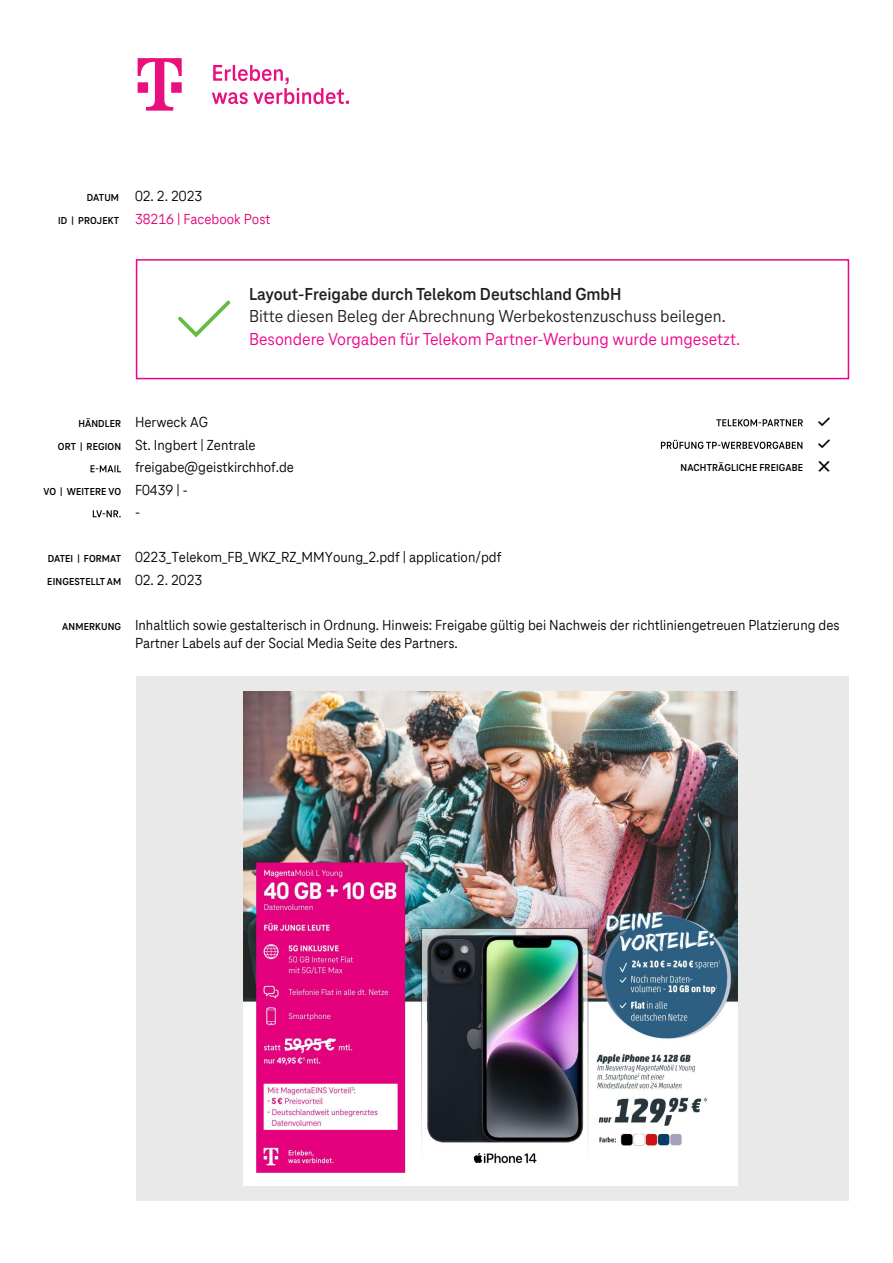
<style>
.page{position:relative;width:893px;height:1263px;background:#fff}
.page>*{position:absolute;margin:0;border:0;box-sizing:border-box;transform-origin:0 0}
.t1{font:18px "Tele Neo";color:#231f20}
.t2{font:18px "Tele Neo";color:#ed028c}
.t3{font:700 18px "Tele Neo";color:#231f20}
.t4{font:15px/22.5px "Tele Neo Office";color:#000}
.t5{font:15px "Tele Neo Office";color:#e20074}
.t6{font:700 10.5px/22.5px "Tele Neo";letter-spacing:.015em;color:#000001;text-align:right}
</style>
<div class="page">
<div style="left:136px;top:676px;width:712px;height:524px;background:#e9e9e9"></div>
<svg style="left:91px;top:465px;width:30px;height:7px"></svg>
<svg style="left:93px;top:510px;width:28px;height:7px"></svg>
<svg style="left:716px;top:419px;width:87px;height:7px"></svg>
<svg style="left:661px;top:440px;width:141px;height:9px"></svg>
<div style="left:136px;top:259px;width:713px;height:120px;border:2px solid #ed028c"></div>
<svg style="left:138px;top:58px;width:44px;height:53px"></svg>
<svg style="left:212px;top:65px;width:137px;height:39px"></svg>
<img style="left:244px;top:691px;width:493px;height:494px">
<p class="t6" style="left:58px;top:186px;width:62px">DATUM<br>ID | PROJEKT</p>
<p class="t4" style="left:135px;top:185px;width:69px">02. 2. 2023</p>
<p class="t5" style="left:135px;top:210px;width:137px">38216 | Facebook Post</p>
<p class="t3" style="left:249px;top:284px;width:374px">Layout-Freigabe durch Telekom Deutschland GmbH</p>
<p class="t1" style="left:249px;top:306px;width:478px">Bitte diesen Beleg der Abrechnung Werbekostenzuschuss beilegen.</p>
<p class="t2" style="left:249px;top:329px;width:493px">Besondere Vorgaben für Telekom Partner-Werbung wurde umgesetzt.</p>
<p class="t6" style="left:58px;top:413px;width:65px">HÄNDLER<br>ORT | REGION</p>
<p class="t6" style="left:43px;top:480px;width:79px">VO | WEITERE VO</p>
<p class="t6" style="left:47px;top:548px;width:75px;text-align:left">DATEI | FORMAT<br>EINGESTELLT AM</p>
<p class="t6" style="left:62px;top:615px;width:60px">ANMERKUNG</p>
<p class="t4" style="left:135px;top:411px;width:161px">Herweck AG<br>St. Ingbert | Zentrale freigabe@geistkirchhof.de<br>F0439 | -<br>-</p>
<p class="t4" style="left:135px;top:546px;width:368px">0223_Telekom_FB_WKZ_RZ_MMYoung_2.pdf | application/pdf</p>
<p class="t4" style="left:135px;top:569px;width:69px">02. 2. 2023</p>
<p class="t4" style="left:135px;top:616px;width:706px;line-height:18px">Inhaltlich sowie gestalterisch in Ordnung. Hinweis: Freigabe gültig bei Nachweis der richtliniengetreuen Platzierung des<br>Partner Labels auf der Social Media Seite des Partners.</p>
<p class="t6" style="left:680px;top:457px;width:124px">NACHTRÄGLICHE FREIGABE</p>
</div>
